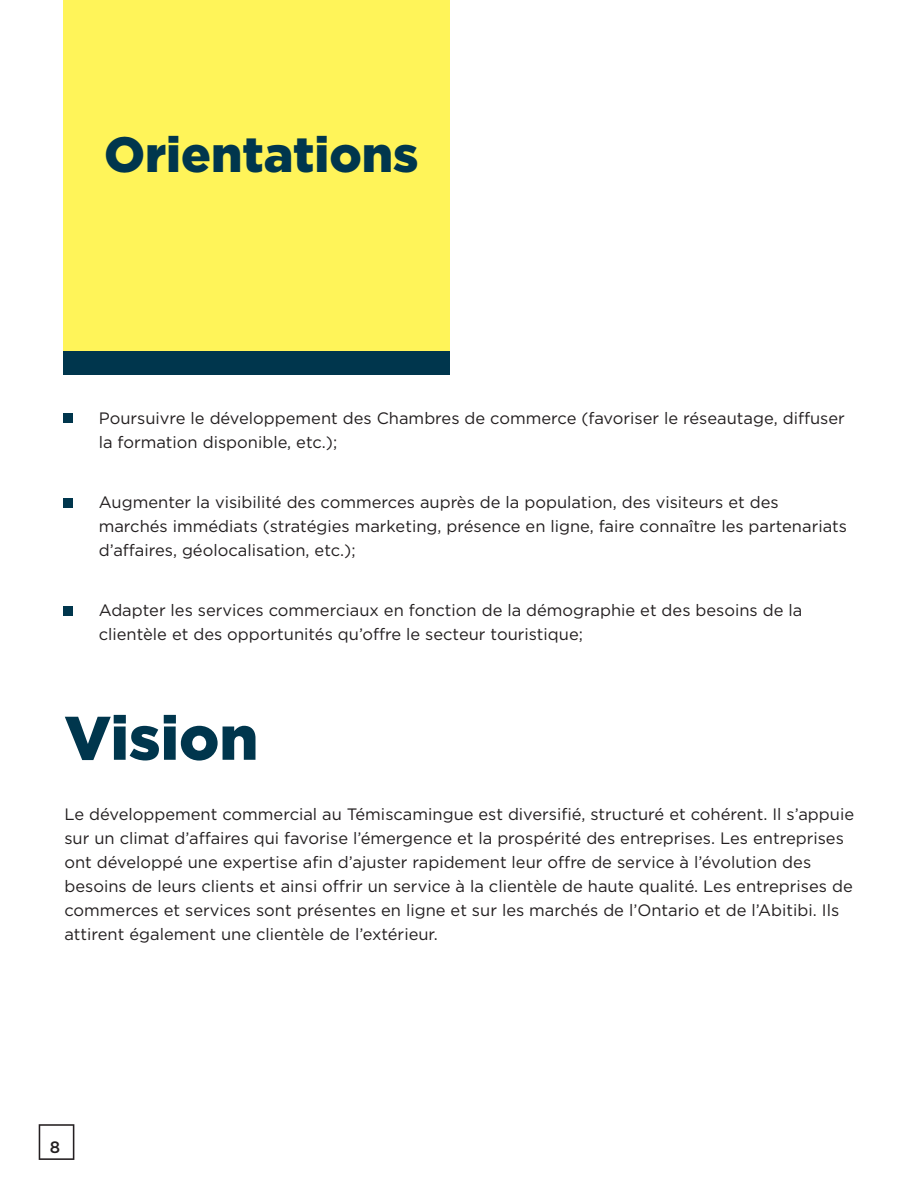
<style>
.page{position:relative;width:918px;height:1188px;background:#fff}
.page>*{position:absolute;margin:0;border:0;box-sizing:border-box;transform-origin:0 0}
.t1{font:900 61.5px "Gotham";color:#00364d}
.t2{font:900 49.5px "Gotham";color:#00364d}
.t3{font:16.5px/24px "Gotham";color:#231f20}
.t4{font:500 16.5px "Gotham";color:#231f20}
</style>
<div class="page">
<svg style="left:39px;top:1124px;width:35px;height:36px"></svg>
<div style="left:64px;top:0;width:386px;height:374px;background:#fff459"></div>
<div style="left:64px;top:351px;width:386px;height:24px;background:#00364d"></div>
<div style="left:64px;top:414px;width:9px;height:9px;background:#00364d"></div>
<div style="left:64px;top:498px;width:9px;height:9px;background:#00364d"></div>
<div style="left:64px;top:606px;width:9px;height:9px;background:#00364d"></div>
<p class="t2" style="left:104px;top:120px;width:316px">Orientations</p>
<p class="t3" style="left:99px;top:406px;width:748px">Poursuivre le développement des Chambres de commerce (favoriser le réseautage, diffuser la formation disponible, etc.);</p>
<p class="t3" style="left:99px;top:490px;width:750px">Augmenter la visibilité des commerces auprès de la population, des visiteurs et des marchés immédiats (stratégies marketing, présence en ligne, faire connaître les partenariats d’affaires, géolocalisation, etc.);</p>
<p class="t3" style="left:99px;top:598px;width:705px">Adapter les services commerciaux en fonction de la démographie et des besoins de la clientèle et des opportunités qu’offre le secteur touristique;</p>
<p class="t1" style="left:64px;top:696px;width:195px">Vision</p>
<p class="t3" style="left:64px;top:802px;width:791px">Le développement commercial au Témiscamingue est diversifié, structuré et cohérent. Il s’appuie sur un climat d’affaires qui favorise l’émergence et la prospérité des entreprises. Les entreprises ont développé une expertise afin d’ajuster rapidement leur offre de service à l’évolution des besoins de leurs clients et ainsi offrir un service à la clientèle de haute qualité. Les entreprises de commerces et services sont présentes en ligne et sur les marchés de l’Ontario et de l’Abitibi. Ils attirent également une clientèle de l’extérieur.</p>
<p class="t4" style="left:50px;top:1136px;width:12px">8</p>
</div>
